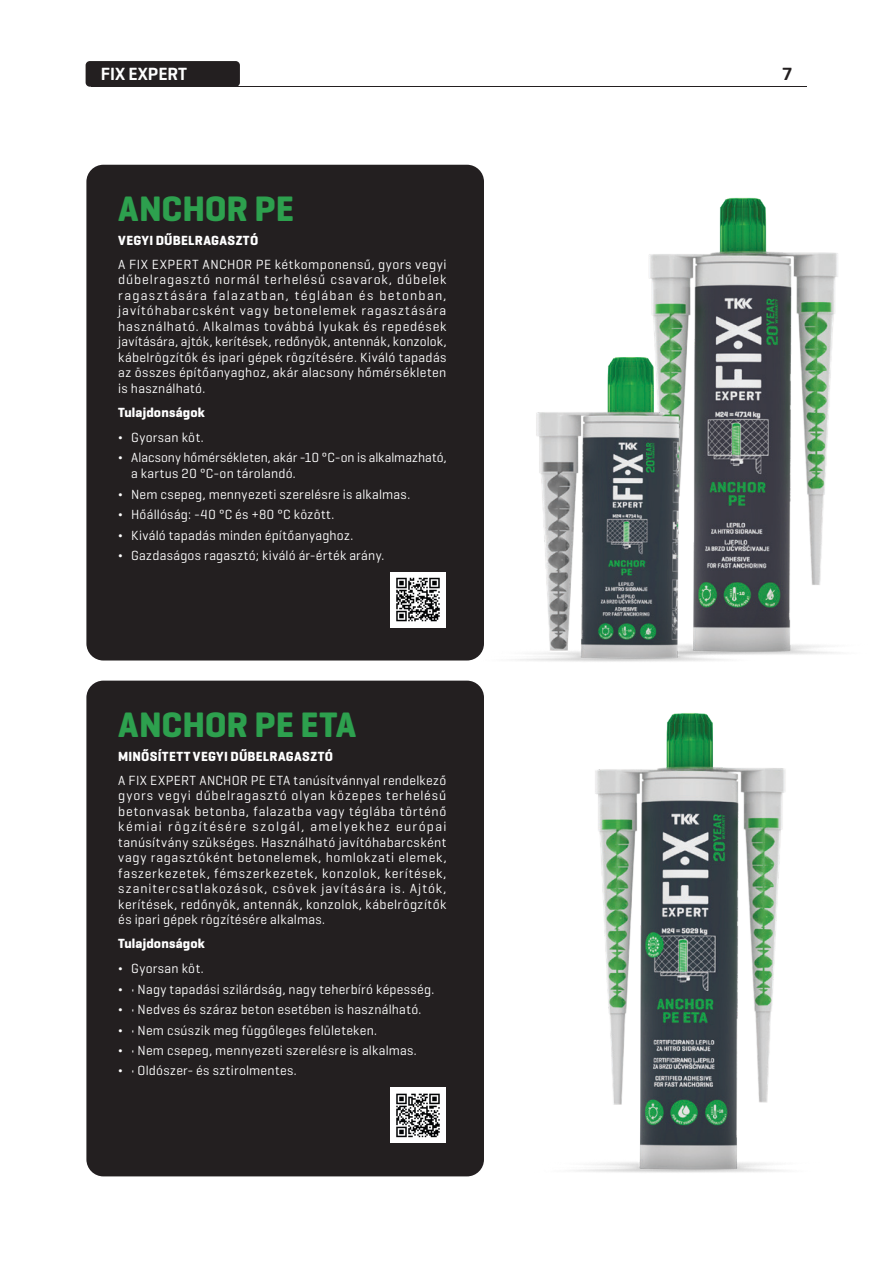
<style>
.page{position:relative;width:893px;height:1263px;background:#fff}
.page>*{position:absolute;margin:0;border:0;box-sizing:border-box;transform-origin:0 0}
.t1{font:700 36px "Geogrotesque Cyr";letter-spacing:-.005em;color:#2da04e}
.t2{font:600 18px "Geogrotesque Cyr";color:#fff}
.t3{font:600 18px "Geogrotesque Cyr";color:#231f20}
.t4{font:13.5px/15.5px "Geogrotesque Cyr";letter-spacing:.02em;color:#fff;text-align:justify}
.t5{font:700 13.5px "Geogrotesque Cyr";letter-spacing:.015em;color:#fff}
</style>
<div class="page">
<div style="left:86px;top:61px;width:154px;height:26px;background:#231f20;border-radius:4px"></div>
<hr style="left:91px;top:86px;width:716px;height:1px;background:#231f20">
<div style="left:86px;top:165px;width:398px;height:495px;background:#231f20;border-radius:17px"></div>
<div style="left:86px;top:681px;width:398px;height:495px;background:#231f20;border-radius:17px"></div>
<img style="left:802px;top:252px;width:36px;height:402px">
<img style="left:442px;top:164px;width:360px;height:527px">
<img style="left:574px;top:713px;width:212px;height:460px">
<div style="left:390px;top:1088px;width:56px;height:55px;background:#fff"></div>
<svg style="left:396px;top:1093px;width:44px;height:45px"></svg>
<div style="left:390px;top:572px;width:56px;height:55px;background:#fff"></div>
<svg style="left:396px;top:577px;width:44px;height:45px"></svg>
<h2 class="t2" style="left:101px;top:63px;width:88px">FIX EXPERT</h2>
<h2 class="t3" style="left:782px;top:63px;width:11px">7</h2>
<h4 class="t1" style="left:118px;top:186px;width:177px">ANCHOR PE</h4>
<h5 class="t5" style="left:118px;top:232px;width:142px">VEGYI DŰBELRAGASZTÓ</h5>
<p class="t4" style="left:118px;top:256px;width:330px">A FIX EXPERT ANCHOR PE kétkomponensű, gyors vegyi dűbelragasztó normál terhelésű csavarok, dűbelek ragasztására falazatban, téglában és betonban, javítóhabarcsként vagy betonelemek ragasztására használható. Alkalmas továbbá lyukak és repedések javítására, ajtók, kerítések, redőnyök, antennák, konzolok, kábelrögzítők és ipari gépek rögzítésére. Kiváló tapadás az összes építőanyaghoz, akár alacsony hőmérsékleten is használható.</p>
<h6 class="t5" style="left:118px;top:404px;width:88px">Tulajdonságok</h6>
<p class="t4" style="left:118px;top:429px;width:87px">¬ Gyorsan köt.</p>
<p class="t4" style="left:131px;top:449px;width:317px;line-height:16.2px;text-indent:-13px">¬ Alacsony hőmérsékleten, akár -10 °C-on is alkalmazható, a kartus 20 °C-on tárolandó.</p>
<p class="t4" style="left:118px;top:486px;width:293px">¬ Nem csepeg, mennyezeti szerelésre is alkalmas.</p>
<p class="t4" style="left:118px;top:507px;width:217px">¬ Hőállóság: -40 °C és +80 °C között.</p>
<p class="t4" style="left:118px;top:527px;width:237px">¬ Kiváló tapadás minden építőanyaghoz.</p>
<p class="t4" style="left:118px;top:547px;width:267px">¬ Gazdaságos ragasztó; kiváló ár-érték arány.</p>
<h4 class="t1" style="left:118px;top:702px;width:239px">ANCHOR PE ETA</h4>
<h5 class="t5" style="left:118px;top:748px;width:216px">MINŐSÍTETT VEGYI DŰBELRAGASZTÓ</h5>
<p class="t4" style="left:118px;top:772px;width:330px">A FIX EXPERT ANCHOR PE ETA tanúsítvánnyal rendelkező gyors vegyi dűbelragasztó olyan közepes terhelésű betonvasak betonba, falazatba vagy téglába történő kémiai rögzítésére szolgál, amelyekhez európai tanúsítvány szükséges. Használható javítóhabarcsként vagy ragasztóként betonelemek, homlokzati elemek, faszerkezetek, fémszerkezetek, konzolok, kerítések, szanitercsatlakozások, csövek javítására is. Ajtók, kerítések, redőnyök, antennák, konzolok, kábelrögzítők és ipari gépek rögzítésére alkalmas.</p>
<h6 class="t5" style="left:118px;top:935px;width:88px">Tulajdonságok</h6>
<p class="t4" style="left:118px;top:960px;width:87px">¬ Gyorsan köt.</p>
<p class="t4" style="left:118px;top:981px;width:317px">¬ • Nagy tapadási szilárdság, nagy teherbíró képesség.</p>
<p class="t4" style="left:118px;top:1001px;width:305px">¬ • Nedves és száraz beton esetében is használható.</p>
<p class="t4" style="left:118px;top:1022px;width:260px">¬ • Nem csúszik meg függőleges felületeken.</p>
<p class="t4" style="left:118px;top:1042px;width:300px">¬ • Nem csepeg, mennyezeti szerelésre is alkalmas.</p>
<p class="t4" style="left:118px;top:1063px;width:180px">¬ • Oldószer- és sztirolmentes.</p>
</div>
